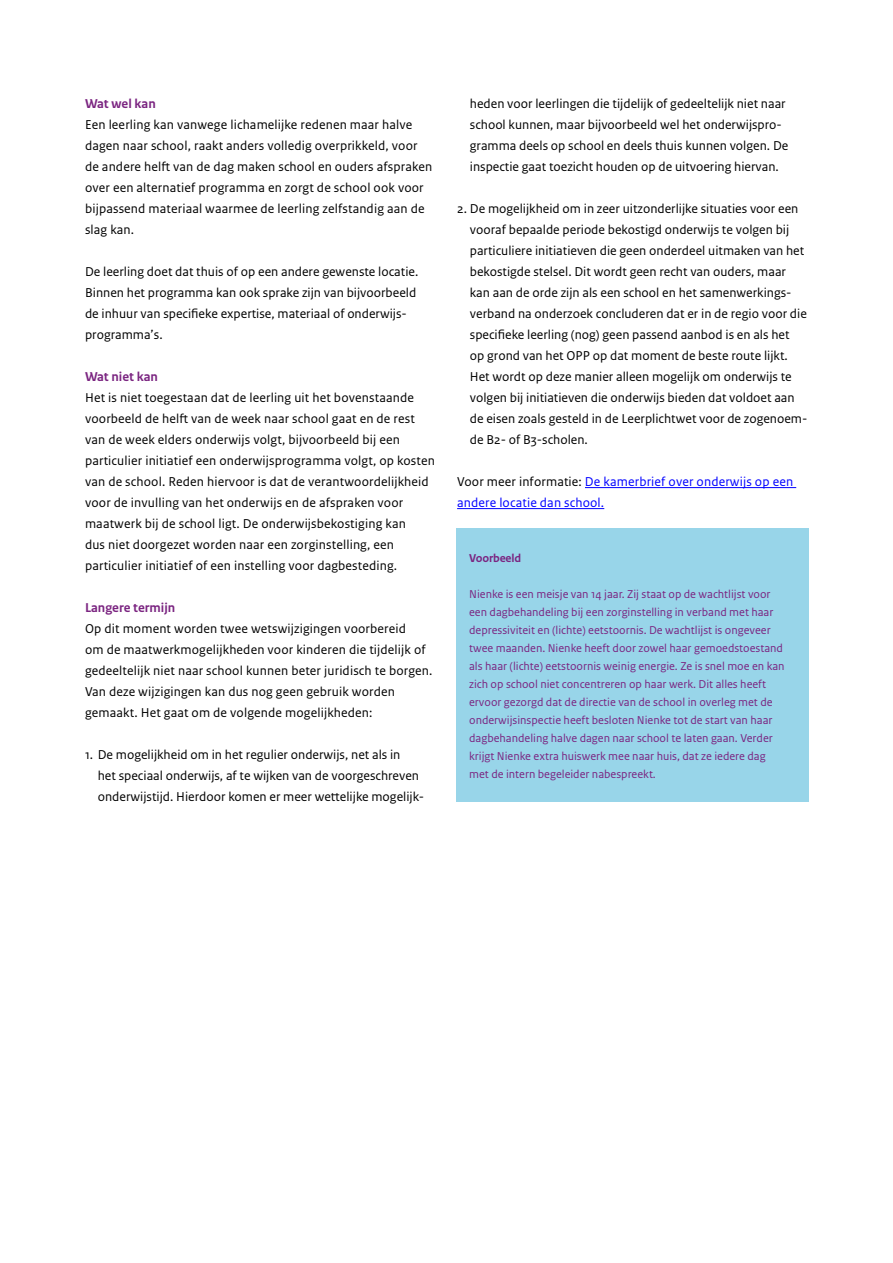
<style>
.page{position:relative;width:893px;height:1263px;background:#fff}
.page>*{position:absolute;margin:0;border:0;box-sizing:border-box;transform-origin:0 0}
.t1{font:13.5px/21px "Rijksoverheid Sans Text";color:#000}
.t2{font:13.5px/21px "Rijksoverheid Sans Text";letter-spacing:.01em;color:#00f}
.t3{font:700 13.5px "Rijksoverheid Sans Text";color:#7b2581}
.t4{font:12px/18px "Rijksoverheid Sans Text";color:#7b2581}
.t5{font:700 12px "Rijksoverheid Sans Text";letter-spacing:-.01em;color:#7b2581}
.s1{color:#000}
</style>
<div class="page">
<hr style="left:585px;top:487px;width:211px;height:1px;background:#00f">
<hr style="left:457px;top:508px;width:147px;height:1px;background:#00f">
<div style="left:456px;top:528px;width:353px;height:273px;background:#98d5e9"></div>
<p class="t3" style="left:85px;top:96px;width:72px">Wat wel kan</p>
<p class="t1" style="left:85px;top:115px;width:349px">Een leerling kan vanwege lichamelijke redenen maar halve dagen naar school, raakt anders volledig overprikkeld, voor de andere helft van de dag maken school en ouders afspraken over een alternatief programma en zorgt de school ook voor bijpassend materiaal waarmee de leerling zelfstandig aan de slag kan.</p>
<p class="t1" style="left:85px;top:262px;width:335px">De leerling doet dat thuis of op een andere gewenste locatie.<br>Binnen het programma kan ook sprake zijn van bijvoorbeeld de inhuur van specifieke expertise, materiaal of onderwijs&shy;programma’s.</p>
<p class="t3" style="left:85px;top:369px;width:75px">Wat niet kan</p>
<p class="t1" style="left:85px;top:388px;width:351px">Het is niet toegestaan dat de leerling uit het bovenstaande voorbeeld de helft van de week naar school gaat en de rest van de week elders onderwijs volgt, bijvoorbeeld bij een particulier initiatief een onderwijsprogramma volgt, op kosten van de school. Reden hiervoor is dat de verantwoordelijkheid voor de invulling van het onderwijs en de afspraken voor maatwerk bij de school ligt. De onderwijsbekostiging kan<br>dus niet doorgezet worden naar een zorginstelling, een particulier initiatief of een instelling voor dagbesteding.</p>
<p class="t3" style="left:85px;top:600px;width:92px">Langere termijn</p>
<p class="t1" style="left:85px;top:619px;width:349px">Op dit moment worden twee wetswijzigingen voorbereid<br>om de maatwerkmogelijkheden voor kinderen die tijdelijk of gedeeltelijk niet naar school kunnen beter juridisch te borgen.<br>Van deze wijzigingen kan dus nog geen gebruik worden gemaakt. Het gaat om de volgende mogelijkheden:</p>
<p class="t1" style="left:98px;top:745px;width:328px;text-indent:-13px">1. De mogelijkheid om in het regulier onderwijs, net als in<br>het speciaal onderwijs, af te wijken van de voorgeschreven onderwijstijd. Hierdoor komen er meer wettelijke mogelijk-</p>
<p class="t1" style="left:470px;top:93px;width:320px">heden voor leerlingen die tijdelijk of gedeeltelijk niet naar school kunnen, maar bijvoorbeeld wel het onderwijspro&shy;gramma deels op school en deels thuis kunnen volgen. De inspectie gaat toezicht houden op de uitvoering hiervan.</p>
<p class="t1" style="left:470px;top:199px;width:339px;text-indent:-13px">2. De mogelijkheid om in zeer uitzonderlijke situaties voor een vooraf bepaalde periode bekostigd onderwijs te volgen bij particuliere initiatieven die geen onderdeel uitmaken van het bekostigde stelsel. Dit wordt geen recht van ouders, maar kan aan de orde zijn als een school en het samenwerkings&shy;verband na onderzoek concluderen dat er in de regio voor die specifieke leerling (nog) geen passend aanbod is en als het<br>op grond van het OPP op dat moment de beste route lijkt.<br>Het wordt op deze manier alleen mogelijk om onderwijs te volgen bij initiatieven die onderwijs bieden dat voldoet aan de eisen zoals gesteld in de Leerplichtwet voor de zogenoem&shy;de B2- of B3-scholen.</p>
<p class="t2" style="left:457px;top:472px;width:338px"><span class="s1">Voor meer informatie:</span> De kamerbrief over onderwijs op een andere locatie dan school.</p>
<p class="t5" style="left:469px;top:551px;width:54px">Voorbeeld</p>
<p class="t4" style="left:469px;top:585px;width:317px">Nienke is een meisje van 14 jaar. Zij staat op de wachtlijst voor een dagbehandeling bij een zorginstelling in verband met haar depressiviteit en (lichte) eetstoornis. De wachtlijst is ongeveer twee maanden. Nienke heeft door zowel haar gemoedstoestand als haar (lichte) eetstoornis weinig energie. Ze is snel moe en kan zich op school niet concentreren op haar werk. Dit alles heeft ervoor gezorgd dat de directie van de school in overleg met de onderwijsinspectie heeft besloten Nienke tot de start van haar dagbehandeling halve dagen naar school te laten gaan. Verder krijgt Nienke extra huiswerk mee naar huis, dat ze iedere dag met de intern begeleider nabespreekt.</p>
</div>
